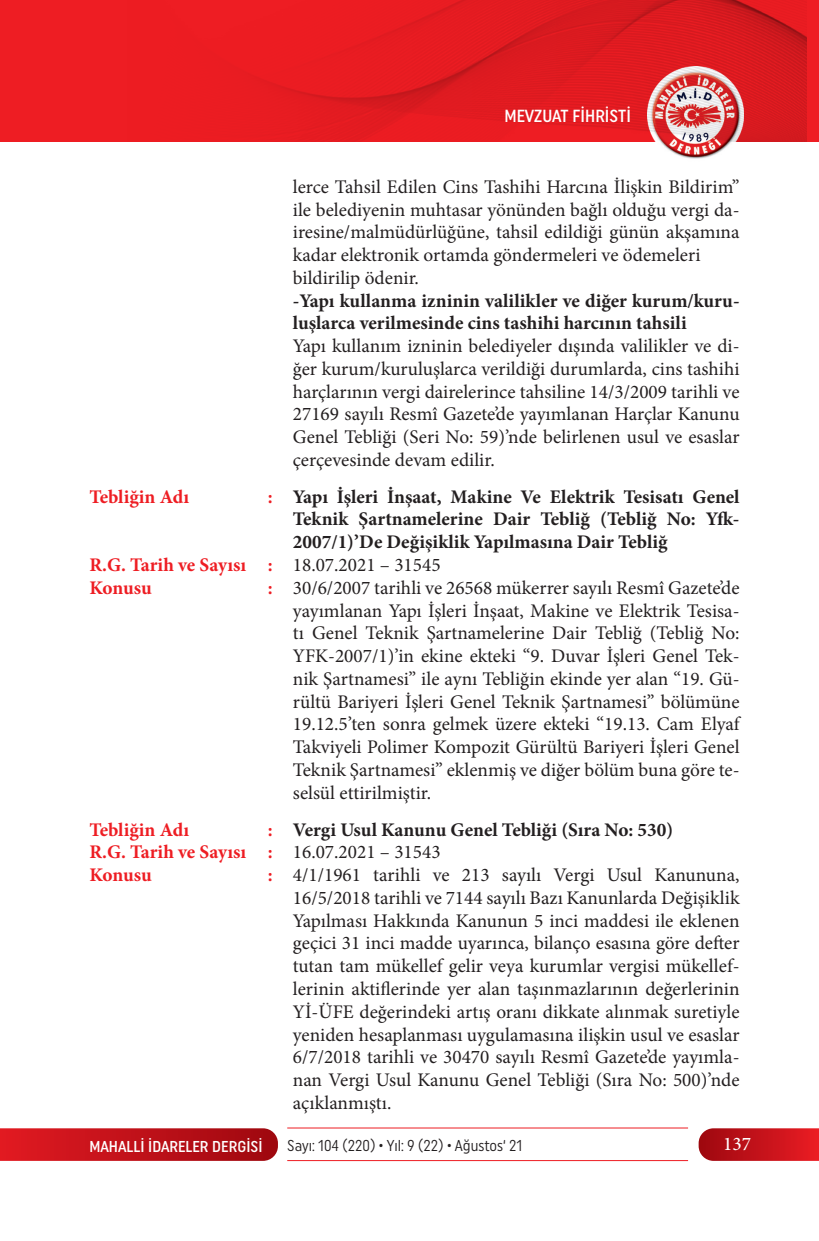
<style>
.page{position:relative;width:819px;height:1241px;background:#fff}
.page>*{position:absolute;margin:0;border:0;box-sizing:border-box;transform-origin:0 0}
.t1{font:19.25px/22.8px "Minion Pro";color:#231f20}
.t2{font:700 19.25px/22.8px "Minion Pro";color:#231f20;text-align:justify}
.t3{font:700 19.25px/22.8px "Minion Pro";letter-spacing:-.005em;color:#ee1d23}
.t4{font:500 19.25px "Minion Pro";color:#fff}
.t5{font:500 17.5px "Uniform Condensed";color:#fff}
.t6{font:15.75px "Uniform Condensed";color:#231f20;scale:.95 1}
.t7{font:500 15.75px "Uniform Condensed";color:#fff}
</style>
<div class="page">
<svg style="left:0;top:1128px;width:278px;height:32px;background:#c1151c"></svg>
<svg style="left:698px;top:1128px;width:121px;height:32px;background:#c61a22"></svg>
<hr style="left:287px;top:1127px;width:401px;height:1px;background:#ee1d23">
<hr style="left:287px;top:1159px;width:401px;height:1px;background:#ee1d23">
<div style="left:0;top:0;width:819px;height:141px;background:#ee1d23"></div>
<img style="left:647px;top:141px;width:96px;height:18px">
<img style="left:256px;top:0;width:550px;height:141px">
<p class="t5" style="left:504px;top:106px;width:128px">MEVZUAT FİHRİSTİ</p>
<p class="t3" style="left:89px;top:485px;width:101px">Tebliğin Adı</p>
<p class="t3" style="left:268px;top:485px;width:6px">:</p>
<p class="t3" style="left:89px;top:553px;width:185px">R.G. Tarih ve Sayısı :<br>Konusu</p>
<p class="t3" style="left:268px;top:576px;width:6px">:</p>
<p class="t3" style="left:89px;top:817px;width:101px">Tebliğin Adı</p>
<p class="t3" style="left:89px;top:817px;width:185px;text-align:justify;text-indent:179px">:<br>R.G. Tarih ve Sayısı :<br>Konusu</p>
<p class="t3" style="left:268px;top:863px;width:6px">:</p>
<p class="t1" style="left:293px;top:175px;width:448px">lerce Tahsil Edilen Cins Tashihi Harcına İlişkin Bildirim” ile belediyenin muhtasar yönünden bağlı olduğu vergi da&shy;iresine/malmüdürlüğüne, tahsil edildiği günün akşamına kadar elektronik ortamda göndermeleri ve ödemeleri bildirilip ödenir.</p>
<p class="t2" style="left:293px;top:289px;width:448px">-Yapı kullanma izninin valilikler ve diğer kurum/kuru&shy;luşlarca verilmesinde cins tashihi harcının tahsili</p>
<p class="t1" style="left:293px;top:335px;width:448px;text-align:justify">Yapı kullanım izninin belediyeler dışında valilikler ve di&shy;ğer kurum/kuruluşlarca verildiği durumlarda, cins tashihi harçlarının vergi dairelerince tahsiline 14/3/2009 tarihli ve 27169 sayılı Resmî Gazete’de yayımlanan Harçlar Kanunu Genel Tebliği (Seri No: 59)’nde belirlenen usul ve esaslar çerçevesinde devam edilir.</p>
<p class="t2" style="left:293px;top:485px;width:448px">Yapı İşleri İnşaat, Makine Ve Elektrik Tesisatı Genel Teknik Şartnamelerine Dair Tebliğ (Tebliğ No: Yfk-2007/1)’De Değişiklik Yapılmasına Dair Tebliğ</p>
<p class="t1" style="left:293px;top:553px;width:448px">18.07.2021 – 31545<br>30/6/2007 tarihli ve 26568 mükerrer sayılı Resmî Gazete’de yayımlanan Yapı İşleri İnşaat, Makine ve Elektrik Tesisa&shy;tı Genel Teknik Şartnamelerine Dair Tebliğ (Tebliğ No:<br>YFK-2007/1)’in ekine ekteki “9. Duvar İşleri Genel Tek&shy;nik Şartnamesi” ile aynı Tebliğin ekinde yer alan “19. Gü&shy;rültü Bariyeri İşleri Genel Teknik Şartnamesi” bölümüne 19.12.5’ten sonra gelmek üzere ekteki “19.13. Cam Elyaf Takviyeli Polimer Kompozit Gürültü Bariyeri İşleri Genel Teknik Şartnamesi” eklenmiş ve diğer bölüm buna göre te&shy;selsül ettirilmiştir.</p>
<p class="t2" style="left:293px;top:817px;width:382px">Vergi Usul Kanunu Genel Tebliği (Sıra No: 530)</p>
<p class="t1" style="left:293px;top:840px;width:448px">16.07.2021 – 31543<br>4/1/1961 tarihli ve 213 sayılı Vergi Usul Kanununa, 16/5/2018 tarihli ve 7144 sayılı Bazı Kanunlarda Değişiklik Yapılması Hakkında Kanunun 5 inci maddesi ile eklenen geçici 31 inci madde uyarınca, bilanço esasına göre defter tutan tam mükellef gelir veya kurumlar vergisi mükellef&shy;lerinin aktiflerinde yer alan taşınmazlarının değerlerinin Yİ-ÜFE değerindeki artış oranı dikkate alınmak suretiyle yeniden hesaplanması uygulamasına ilişkin usul ve esaslar 6/7/2018 tarihli ve 30470 sayılı Resmî Gazete’de yayımla&shy;nan Vergi Usul Kanunu Genel Tebliği (Sıra No: 500)’nde açıklanmıştı.</p>
<p class="t7" style="left:89px;top:1136px;width:175px">MAHALLİ İDARELER DERGİSİ</p>
<p class="t6" style="left:287px;top:1136px;width:249px">Sayı: 104 (220) • Yıl: 9 (22) • Ağustos‘ 21</p>
<p class="t4" style="left:723px;top:1131px;width:29px">137</p>
</div>
